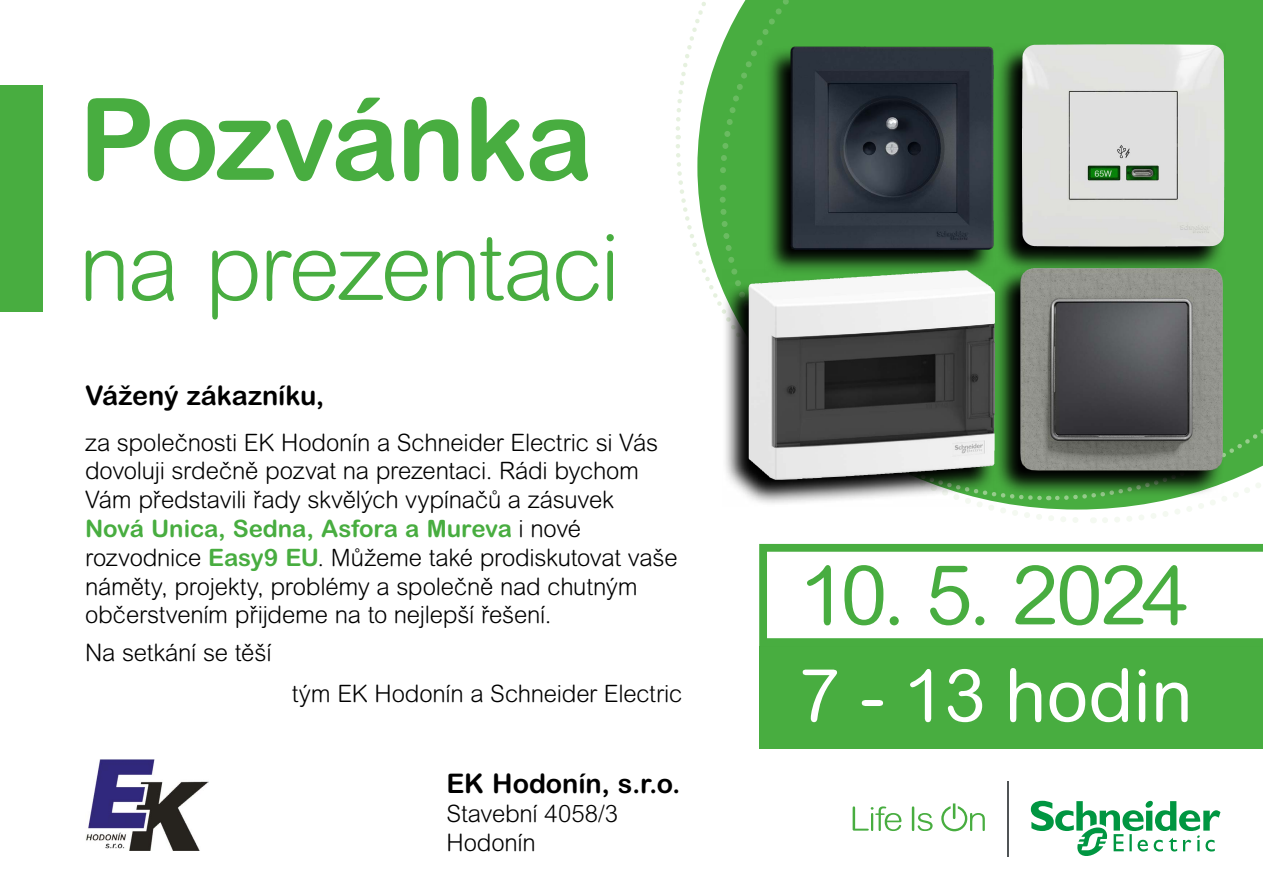
<style>
.page{position:relative;width:1263px;height:893px;background:#fff}
.page>*{position:absolute;margin:0;border:0;box-sizing:border-box;transform-origin:0 0}
.Nadpis_výhody{font:700 114px "Arial Rounded MT Pro";letter-spacing:-.025em;color:#48ad40}
.Nadpis_výhody-2{font:300 93px "Arial Rounded MT Pro";letter-spacing:-.025em;color:#48ad40}
.t1{font:82.8px "Arial Rounded MT Pro";letter-spacing:-.045em;color:#48ad40}
.t2{font:73.2px "Arial Rounded MT Pro";color:#fff}
.t3{font:700 27px "Arial Rounded MT Pro";letter-spacing:-.01em;color:#000}
.t4{font:300 24px/28.8px "Arial Rounded MT Pro";letter-spacing:-.01em;color:#000}
.s1{font-weight:700;color:#48ad40}
</style>
<div class="page">
<div style="left:759px;top:646px;width:504px;height:102px;background:#48ad40"></div>
<svg style="left:759px;top:544px;width:504px;height:102px"></svg>
<div style="left:0;top:85px;width:43px;height:227px;background:#48ad40"></div>
<svg style="left:853px;top:803px;width:132px;height:28px"></svg>
<svg style="left:1031px;top:800px;width:189px;height:56px"></svg>
<hr style="left:1007px;top:782px;width:1px;height:75px;background:#505456">
<svg style="left:676px;top:2px;width:40px;height:135px"></svg>
<svg style="left:676px;top:141px;width:319px;height:157px"></svg>
<svg style="left:1099px;top:191px;width:164px;height:332px"></svg>
<div style="left:716px;top:0;width:332px;height:188px;background:#48ad40"></div>
<svg style="left:716px;top:193px;width:377px;height:330px"></svg>
<div style="left:1048px;top:0;width:215px;height:191px;background:#48ad40"></div>
<svg style="left:764px;top:46px;width:230px;height:223px;background:#245821"></svg>
<img style="left:791px;top:47px;width:202px;height:202px">
<svg style="left:995px;top:43px;width:230px;height:231px;background:#43713f"></svg>
<img style="left:1022px;top:44px;width:192px;height:203px">
<svg style="left:994px;top:267px;width:230px;height:230px;background:#2d6229"></svg>
<img style="left:1020px;top:268px;width:203px;height:203px">
<svg style="left:722px;top:269px;width:274px;height:238px"></svg>
<img style="left:748px;top:270px;width:238px;height:210px">
<img style="left:86px;top:760px;width:122px;height:90px">
<p class="Nadpis_výhody" style="left:79px;top:71px;width:516px">Pozvánka</p>
<p class="Nadpis_výhody-2" style="left:79px;top:214px;width:543px">na prezentaci</p>
<p class="t3" style="left:85px;top:379px;width:241px">Vážený zákazníku,</p>
<p class="t4" style="left:85px;top:429px;width:594px">za společnosti EK Hodonín a Schneider Electric si Vás dovoluji srdečně pozvat na prezentaci. Rádi bychom Vám představili řady skvělých vypínačů a zásuvek <span class="s1">Nová Unica, Sedna, Asfora a Mureva</span> i nové rozvodnice <span class="s1">Easy9 EU</span>. Můžeme také prodiskutovat vaše náměty, projekty, problémy a společně nad chutným občerstvením přijdeme na to nejlepší řešení.</p>
<p class="t4" style="left:85px;top:639px;width:188px">Na setkání se těší</p>
<p class="t4" style="left:292px;top:680px;width:392px">tým EK Hodonín a Schneider Electric</p>
<p class="t3" style="left:446px;top:767px;width:236px">EK Hodonín, s.r.o.</p>
<p class="t4" style="left:446px;top:800px;width:173px">Stavební 4058/3<br>Hodonín</p>
<p class="t1" style="left:800px;top:547px;width:390px">10. 5. 2024</p>
<p class="t2" style="left:800px;top:653px;width:394px">7 - 13 hodin</p>
</div>
